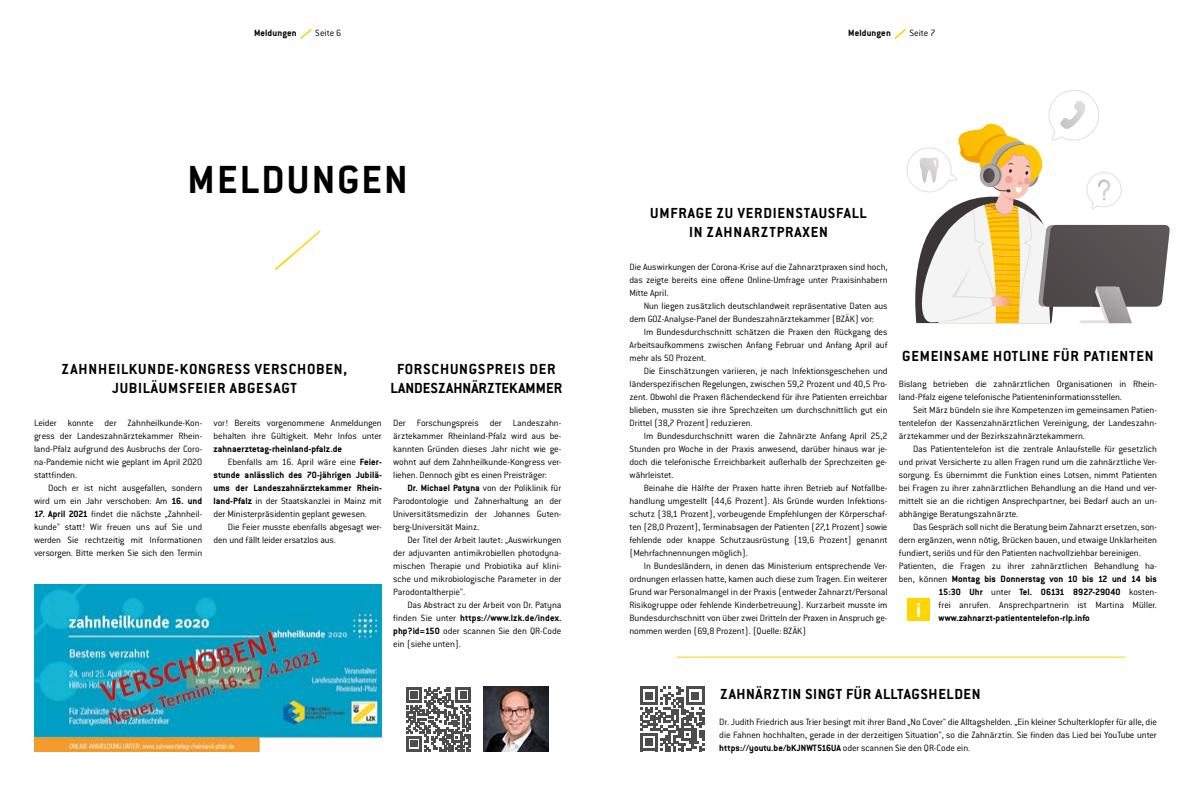
<style>
.page{position:relative;width:1191px;height:794px;background:#fff}
.page>*{position:absolute;margin:0;border:0;box-sizing:border-box;transform-origin:0 0}
.t1{font:700 43px "Conduit ITC Std";letter-spacing:.05em;color:#000}
.t2{font:700 22.3px "Conduit ITC Std";color:#fff}
.t3{font:700 16px/19.2px "Conduit ITC Std";letter-spacing:.05em;color:#000;text-align:center}
.t4{font:700 16px/19.2px "Conduit ITC Std";letter-spacing:.03em;color:#000;text-align:center}
.t5{font:300 10px/13px "Conduit ITC Std";letter-spacing:-.01em;color:#000;text-align:justify}
.t6{font:700 10px "Conduit ITC Std";letter-spacing:.005em;color:#000}
.s1{font-weight:700}
.s2{font-weight:300}
</style>
<div class="page">
<svg style="left:275px;top:231px;width:45px;height:39px"></svg>
<svg style="left:894px;top:29px;width:11px;height:10px"></svg>
<svg style="left:300px;top:29px;width:11px;height:10px"></svg>
<div style="left:907px;top:598px;width:23px;height:23px;background:#ffd500"></div>
<img style="left:34px;top:584px;width:348px;height:167px">
<svg style="left:906px;top:90px;width:264px;height:233px"></svg>
<svg style="left:640px;top:686px;width:64px;height:65px"></svg>
<hr style="left:676px;top:656px;width:449px;height:1px;background:#ffd500">
<img style="left:483px;top:686px;width:66px;height:65px">
<svg style="left:406px;top:687px;width:65px;height:64px"></svg>
<p class="t6" style="left:254px;top:27px;width:44px">Meldungen</p>
<p class="t5" style="left:315px;top:26px;width:28px">Seite 6</p>
<p class="t6" style="left:848px;top:27px;width:44px">Meldungen</p>
<p class="t5" style="left:909px;top:26px;width:28px">Seite 7</p>
<h1 class="t1" style="left:187px;top:154px;width:222px">MELDUNGEN</h1>
<h3 class="t3" style="left:62px;top:359px;width:287px">ZAHNHEILKUNDE-KONGRESS VERSCHOBEN,<br>JUBILÄUMSFEIER ABGESAGT</h3>
<p class="t5" style="left:34px;top:416px;width:170px">Leider konnte der Zahnheilkunde-Kon&shy;gress der Landeszahnärztekammer Rhein&shy;land-Pfalz aufgrund des Ausbruchs der Coro&shy;na-Pandemie nicht wie geplant im April 2020 stattfinden.</p>
<p class="t5" style="left:34px;top:481px;width:170px;text-align:right">Doch er ist nicht ausgefallen, sondern wird um ein Jahr verschoben: Am <span class="s1">16. und</span></p>
<p class="t5" style="left:34px;top:507px;width:170px"><span class="s1">17. April 2021</span> findet die nächste „Zahnheil&shy;kunde" statt! Wir freuen uns auf Sie und werden Sie rechtzeitig mit Informationen versorgen. Bitte merken Sie sich den Termin</p>
<p class="t5" style="left:214px;top:416px;width:170px">vor! Bereits vorgenommene Anmeldungen behalten ihre Gültigkeit. Mehr Infos unter</p>
<p class="t6" style="left:214px;top:443px;width:130px">zahnaerztetag-rheinland-pfalz.de</p>
<p class="t5" style="left:228px;top:455px;width:156px">Ebenfalls am 16. April wäre eine <span class="s1">Feier-</span></p>
<p class="t6" style="left:214px;top:469px;width:170px">stunde anlässlich des 70-jährigen Jubilä-</p>
<p class="t6" style="left:214px;top:482px;width:170px">ums der Landeszahnärztekammer Rhein-</p>
<p class="t5" style="left:214px;top:494px;width:170px"><span class="s1">land-Pfalz</span> in der Staatskanzlei in Mainz mit</p>
<p class="t5" style="left:214px;top:507px;width:155px">der Ministerpräsidentin geplant gewesen.</p>
<p class="t5" style="left:228px;top:520px;width:156px">Die Feier musste ebenfalls abgesagt wer-</p>
<p class="t5" style="left:214px;top:533px;width:124px">den und fällt leider ersatzlos aus.</p>
<h3 class="t4" style="left:390px;top:359px;width:173px">FORSCHUNGSPREIS DER<br>LANDESZAHNÄRZTEKAMMER</h3>
<p class="t5" style="left:393px;top:416px;width:170px">Der Forschungspreis der Landeszahn&shy;ärztekammer Rheinland-Pfalz wird aus be&shy;kannten Gründen dieses Jahr nicht wie ge&shy;wohnt auf dem Zahnheilkunde-Kongress ver&shy;liehen. Dennoch gibt es einen Preisträger:</p>
<p class="t5" style="left:393px;top:481px;width:170px;text-indent:14px"><span class="s1">Dr. Michael Patyna</span> von der Poliklinik für Parodontologie und Zahnerhaltung an der Universitätsmedizin der Johannes Guten&shy;berg-Universität Mainz.</p>
<p class="t5" style="left:393px;top:533px;width:170px;text-indent:14px">Der Titel der Arbeit lautet: „Auswirkungen der adjuvanten antimikrobiellen photodyna&shy;mischen Therapie und Probiotika auf klini&shy;sche und mikrobiologische Parameter in der Parodontaltherpie".</p>
<p class="t5" style="left:393px;top:598px;width:170px;text-indent:14px">Das Abstract zu der Arbeit von Dr. Patyna finden Sie unter <span class="s1">https://www.lzk.de/index. php?id=150</span> oder scannen Sie den QR-Code ein (siehe unten).</p>
<h3 class="t3" style="left:650px;top:203px;width:218px">UMFRAGE ZU VERDIENSTAUSFALL<br>IN ZAHNARZTPRAXEN</h3>
<p class="t5" style="left:629px;top:260px;width:259px">Die Auswirkungen der Corona-Krise auf die Zahnarztpraxen sind hoch, das zeigte bereits eine offene Online-Umfrage unter Praxisinhabern Mitte April.</p>
<p class="t5" style="left:629px;top:299px;width:259px;text-indent:14px">Nun liegen zusätzlich deutschlandweit repräsentative Daten aus dem GOZ-Analyse-Panel der Bundeszahnärztekammer (BZÄK) vor:</p>
<p class="t5" style="left:629px;top:325px;width:259px;text-indent:14px">Im Bundesdurchschnitt schätzen die Praxen den Rückgang des Arbeitsaufkommens zwischen Anfang Februar und Anfang April auf mehr als 50 Prozent.</p>
<p class="t5" style="left:629px;top:364px;width:259px;text-indent:14px">Die Einschätzungen variieren, je nach Infektionsgeschehen und länderspezifischen Regelungen, zwischen 59,2 Prozent und 40,5 Pro&shy;zent. Obwohl die Praxen flächendeckend für ihre Patienten erreichbar blieben, mussten sie ihre Sprechzeiten um durchschnittlich gut ein Drittel (38,7 Prozent) reduzieren.</p>
<p class="t5" style="left:629px;top:429px;width:259px;text-indent:14px">Im Bundesdurchschnitt waren die Zahnärzte Anfang April 25,2<br>Stunden pro Woche in der Praxis anwesend, darüber hinaus war je&shy;doch die telefonische Erreichbarkeit außerhalb der Sprechzeiten ge&shy;währleistet.</p>
<p class="t5" style="left:629px;top:481px;width:259px;text-indent:14px">Beinahe die Hälfte der Praxen hatte ihren Betrieb auf Notfallbe&shy;handlung umgestellt (44,6 Prozent). Als Gründe wurden Infektions&shy;schutz (38,1 Prozent), vorbeugende Empfehlungen der Körperschaf&shy;ten (28,0 Prozent), Terminabsagen der Patienten (27,1 Prozent) sowie fehlende oder knappe Schutzausrüstung (19,6 Prozent) genannt (Mehrfachnennungen möglich).</p>
<p class="t5" style="left:629px;top:559px;width:259px;text-indent:14px">In Bundesländern, in denen das Ministerium entsprechende Ver&shy;ordnungen erlassen hatte, kamen auch diese zum Tragen. Ein weiterer Grund war Personalmangel in der Praxis (entweder Zahnarzt/Personal Risikogruppe oder fehlende Kinderbetreuung). Kurzarbeit musste im Bundesdurchschnitt von über zwei Dritteln der Praxen in Anspruch ge&shy;nommen werden (69,8 Prozent). (Quelle: BZÄK)</p>
<h3 class="t3" style="left:902px;top:346px;width:253px">GEMEINSAME HOTLINE FÜR PATIENTEN</h3>
<p class="t5" style="left:899px;top:377px;width:259px">Bislang betrieben die zahnärztlichen Organisationen in Rhein&shy;land-Pfalz eigene telefonische Patienteninformationsstellen.</p>
<p class="t5" style="left:899px;top:403px;width:259px;text-indent:14px">Seit März bündeln sie ihre Kompetenzen im gemeinsamen Patien&shy;tentelefon der Kassenzahnärztlichen Vereinigung, der Landeszahn&shy;ärztekammer und der Bezirkszahnärztekammern.</p>
<p class="t5" style="left:899px;top:442px;width:259px;text-indent:14px">Das Patiententelefon ist die zentrale Anlaufstelle für gesetzlich und privat Versicherte zu allen Fragen rund um die zahnärztliche Ver&shy;sorgung. Es übernimmt die Funktion eines Lotsen, nimmt Patienten bei Fragen zu ihrer zahnärztlichen Behandlung an die Hand und ver&shy;mittelt sie an die richtigen Ansprechpartner, bei Bedarf auch an un&shy;abhängige Beratungszahnärzte.</p>
<p class="t5" style="left:913px;top:520px;width:245px">Das Gespräch soll nicht die Beratung beim Zahnarzt ersetzen, son-</p>
<p class="t5" style="left:899px;top:533px;width:259px">dern ergänzen, wenn nötig, Brücken bauen, und etwaige Unklarheiten</p>
<p class="t5" style="left:899px;top:546px;width:243px">fundiert, seriös und für den Patienten nachvollziehbar bereinigen.</p>
<p class="t5" style="left:899px;top:559px;width:259px">Patienten, die Fragen zu ihrer zahnärztlichen Behandlung ha-</p>
<p class="t6" style="left:899px;top:573px;width:259px"><span class="s2">ben, können</span> Montag bis Donnerstag von 10 bis 12 und 14 bis</p>
<p class="t6" style="left:938px;top:586px;width:220px">15:30 Uhr <span class="s2">unter</span> Tel. 06131 8927-29040 <span class="s2">kosten-</span></p>
<p class="t5" style="left:938px;top:598px;width:220px">frei anrufen. Ansprechpartnerin ist Martina Müller.</p>
<p class="t6" style="left:938px;top:612px;width:153px">www.zahnarzt-patiententelefon-rlp.info</p>
<h2 class="t2" style="left:916px;top:596px;width:7px">i</h2>
<h3 class="t3" style="left:720px;top:684px;width:261px">ZAHNÄRZTIN SINGT FÜR ALLTAGSHELDEN</h3>
<p class="t5" style="left:719px;top:715px;width:439px">Dr. Judith Friedrich aus Trier besingt mit ihrer Band „No Cover" die Alltagshelden. „Ein kleiner Schulterklopfer für alle, die die Fahnen hochhalten, gerade in der derzeitigen Situation", so die Zahnärztin. Sie finden das Lied bei YouTube unter <span class="s1">https://youtu.be/bKJNWT516UA</span> oder scannen Sie den QR-Code ein.</p>
</div>
